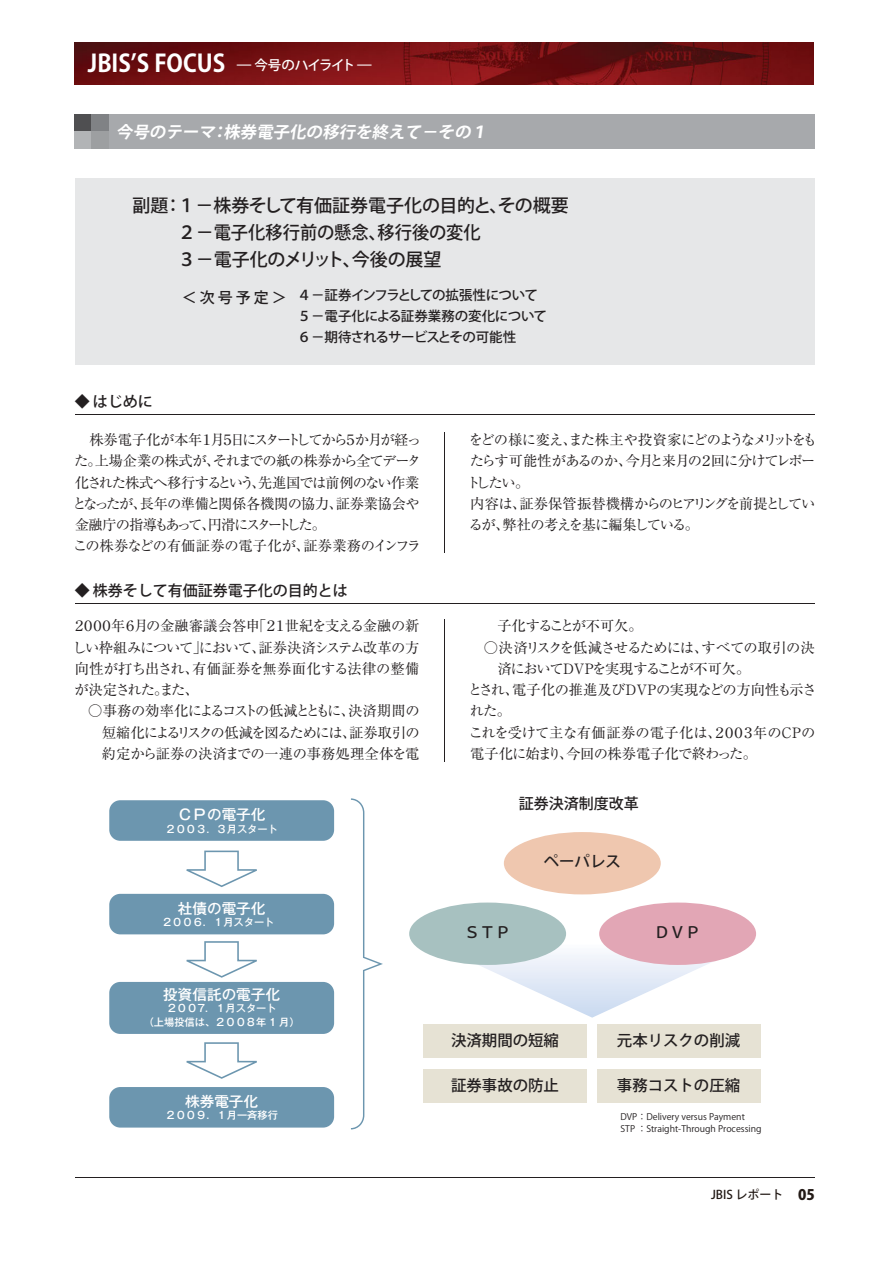
<style>
.page{position:relative;width:893px;height:1263px;background:#fff}
.page>*{position:absolute;margin:0;border:0;box-sizing:border-box;transform-origin:0 0}
.t1{font:24px "Koz Go Pro Bold 90 pv RKSJ H";color:#fff;scale:.95 1}
.t2{font:18px/27px "Koz Go Pro Medium 90 pv RKSJ H";color:#231f20}
.t3{font:italic 16.35px "Koz Go Pro Bold 90 pv RKSJ H";color:#fff}
.t4{font:15.45px "Koz Go Pro Medium 90 pv RKSJ H";color:#231f20}
.t5{font:15px "Koz Go Pro Medium 90 pv RKSJ H";color:#231f20}
.t6{font:14.4px "Gothic MB101 Pro Medium 90 pv RKSJ H";color:#fff}
.t7{font:14.25px/21.3px "Ryumin Pro Regular 90 pv RKSJ H";letter-spacing:-.055em;color:#231f20;text-align:justify}
.t8{font:14.25px/21.3px "Ryumin Pro Regular 90 pv RKSJ H";letter-spacing:-.09em;color:#231f20}
.t9{font:14.25px "Ryumin Pro Regular 90 pv RKSJ H";letter-spacing:-.01em;color:#231f20}
.t10{font:14.25px "Ryumin Pro Regular 90 pv RKSJ H";letter-spacing:-.075em;color:#231f20}
.t11{font:14.25px "Ryumin Pro Regular 90 pv RKSJ H";letter-spacing:-.02em;color:#231f20}
.t12{font:13.5px/21px "Koz Go Pro Medium 90 pv RKSJ H";letter-spacing:-.04em;color:#231f20}
.t13{font:13.5px "Koz Go Pro Medium 90 pv RKSJ H";letter-spacing:-.04em;color:#fff}
.t14{font:12px "Koz Go Pro Medium 90 pv RKSJ H";color:#231a16}
.t15{font:10.2px/13.5px "Gothic MB101 Pro Medium 90 pv RKSJ H";color:#fff;text-align:center}
.t16{font:9px/12px "Koz Go Pro Regular 90 pv RKSJ H";color:#231f20}
.s1{font-family:"Koz Go Pro Heavy 90 pv RKSJ H";font-size:14.4px}
</style>
<div class="page">
<svg style="left:409px;top:929px;width:347px;height:89px"></svg>
<img style="left:74px;top:42px;width:740px;height:43px">
<div style="left:75px;top:179px;width:740px;height:186px;background:#e6e7e8"></div>
<hr style="left:75px;top:1177px;width:740px;height:1px;background:#231f20">
<div style="left:75px;top:115px;width:740px;height:34px;background:#a7a9ac"></div>
<div style="left:75px;top:115px;width:17px;height:17px;background:#4f4f51"></div>
<div style="left:92px;top:115px;width:17px;height:17px;background:#808285"></div>
<div style="left:75px;top:132px;width:17px;height:17px;background:#b2b4b6"></div>
<div style="left:92px;top:132px;width:17px;height:17px;background:#9d9fa1"></div>
<hr style="left:445px;top:432px;width:1px;height:121px;background:#231f20">
<hr style="left:75px;top:415px;width:740px;height:1px;background:#231f20">
<hr style="left:445px;top:619px;width:1px;height:143px;background:#231f20">
<hr style="left:75px;top:603px;width:740px;height:1px;background:#231f20">
<div style="left:504px;top:832px;width:157px;height:62px;background:#efc7af;border-radius:50%"></div>
<div style="left:409px;top:903px;width:157px;height:62px;background:#a7c1c0;border-radius:50%"></div>
<div style="left:599px;top:903px;width:157px;height:62px;background:#e2a6b5;border-radius:50%"></div>
<svg style="left:186px;top:851px;width:71px;height:36px"></svg>
<div style="left:109px;top:800px;width:225px;height:41px;background:#6c96af;border-radius:11px"></div>
<svg style="left:186px;top:941px;width:71px;height:37px"></svg>
<div style="left:109px;top:894px;width:225px;height:40px;background:#6c96af;border-radius:11px"></div>
<svg style="left:186px;top:1042px;width:71px;height:37px"></svg>
<div style="left:109px;top:982px;width:225px;height:52px;background:#6c96af;border-radius:11px"></div>
<div style="left:109px;top:1087px;width:225px;height:41px;background:#6c96af;border-radius:11px"></div>
<svg style="left:351px;top:798px;width:32px;height:331px"></svg>
<div style="left:423px;top:1024px;width:163px;height:33px;background:#e6e2d4"></div>
<div style="left:597px;top:1024px;width:163px;height:33px;background:#e6e2d4"></div>
<div style="left:423px;top:1069px;width:163px;height:33px;background:#e6e2d4"></div>
<div style="left:597px;top:1069px;width:163px;height:33px;background:#e6e2d4"></div>
<h1 class="t1" style="left:88px;top:54px;width:146px">JBISʼS FOCUS</h1>
<p class="t13" style="left:236px;top:60px;width:137px">̶ 今号のハイライト̶</p>
<p class="t3" style="left:116px;top:126px;width:375px">今号のテーマ：株券電子化の移行を終えて－その１</p>
<p class="t2" style="left:133px;top:194px;width:438px">副題：１－株券そして有価証券電子化の目的と、その概要　　 ２－電子化移行前の懸念、移行後の変化<br>　　 ３－電子化のメリット、今後の展望</p>
<p class="t12" style="left:298px;top:287px;width:251px">４－証券インフラとしての拡張性について<br>５－電子化による証券業務の変化について<br>６－期待されるサービスとその可能性</p>
<p class="t5" style="left:182px;top:291px;width:106px">＜次号予定＞</p>
<p class="t5" style="left:75px;top:396px;width:79px">◆ はじめに</p>
<p class="t7" style="left:73px;top:431px;width:350px;text-align:left">　株券電子化が本年１月５日にスタートしてから５か月が経った。上場企業の株式が、それまでの紙の株券から全てデータ化された株式へ移行するという、先進国では前例のない作業となったが、長年の準備と関係各機関の協力、証券業協会や金融庁の指導もあって、円滑にスタートした。<br>この株券などの有価証券の電子化が、証券業務のインフラ</p>
<p class="t8" style="left:466px;top:431px;width:352px">をどの様に変え、また株主や投資家にどのようなメリットをもたらす可能性があるのか、今月と来月の２回に分けてレポートしたい。<br>内容は、証券保管振替機構からのヒアリングを前提としているが、弊社の考えを基に編集している。</p>
<p class="t5" style="left:75px;top:584px;width:274px">◆ 株券そして有価証券電子化の目的とは</p>
<p class="t7" style="left:72px;top:617px;width:349px">２０００年６月の金融審議会答申「２１世紀を支える金融の新しい枠組みについて」において、証券決済システム改革の方向性が打ち出され、有価証券を無券面化する法律の整備が決定された。また、</p>
<p class="t7" style="left:102px;top:702px;width:319px;text-indent:-13px">○事務の効率化によるコストの低減とともに、決済期間の短縮化によるリスクの低減を図るためには、証券取引の約定から証券の決済までの一連の事務処理全体を電</p>
<p class="t6" style="left:178px;top:810px;width:89px">ＣＰの電子化</p>
<p class="t15" style="left:165px;top:823px;width:114px">２００３．３月スタート</p>
<p class="t6" style="left:178px;top:903px;width:89px">社債の電子化</p>
<p class="t15" style="left:162px;top:917px;width:114px">２００６．１月スタート</p>
<p class="t6" style="left:163px;top:989px;width:118px">投資信託の電子化</p>
<p class="t15" style="left:144px;top:1003px;width:157px">２００7．１月スタート<br>（上場投信は、２００８年 1 月）</p>
<p class="t6" style="left:185px;top:1096px;width:74px">株券電子化</p>
<p class="t15" style="left:165px;top:1110px;width:114px">２００９．１月一斉移行</p>
<p class="t11" style="left:497px;top:621px;width:147px">子化することが不可欠。</p>
<p class="t7" style="left:484px;top:639px;width:332px">○決済リスクを低減させるためには、すべての取引の決</p>
<p class="t10" style="left:497px;top:663px;width:255px">済においてDVPを実現することが不可欠。</p>
<p class="t7" style="left:468px;top:681px;width:350px">とされ、電子化の推進及びＤＶＰの実現などの方向性も示さ</p>
<p class="t7" style="left:470px;top:702px;width:43px">れた。</p>
<p class="t9" style="left:469px;top:727px;width:348px">これを受けて主な有価証券の電子化は、２００３年のCPの</p>
<p class="t7" style="left:470px;top:745px;width:288px">電子化に始まり、今回の株券電子化で終わった。</p>
<p class="t5" style="left:519px;top:798px;width:121px">証券決済制度改革</p>
<p class="t4" style="left:544px;top:856px;width:79px">ペーパレス</p>
<p class="t4" style="left:464px;top:926px;width:48px">ＳＴＰ</p>
<p class="t4" style="left:654px;top:926px;width:48px">ＤＶＰ</p>
<p class="t4" style="left:451px;top:1034px;width:109px">決済期間の短縮</p>
<p class="t4" style="left:617px;top:1034px;width:125px">元本リスクの削減</p>
<p class="t4" style="left:451px;top:1079px;width:109px">証券事故の防止</p>
<p class="t4" style="left:617px;top:1079px;width:125px">事務コストの圧縮</p>
<p class="t16" style="left:620px;top:1112px;width:142px">DVP：Delivery versus Payment<br>STP ：Straight-Through Processing</p>
<p class="t14" style="left:711px;top:1190px;width:105px">JBIS レポート <span class="s1">05</span></p>
</div>
